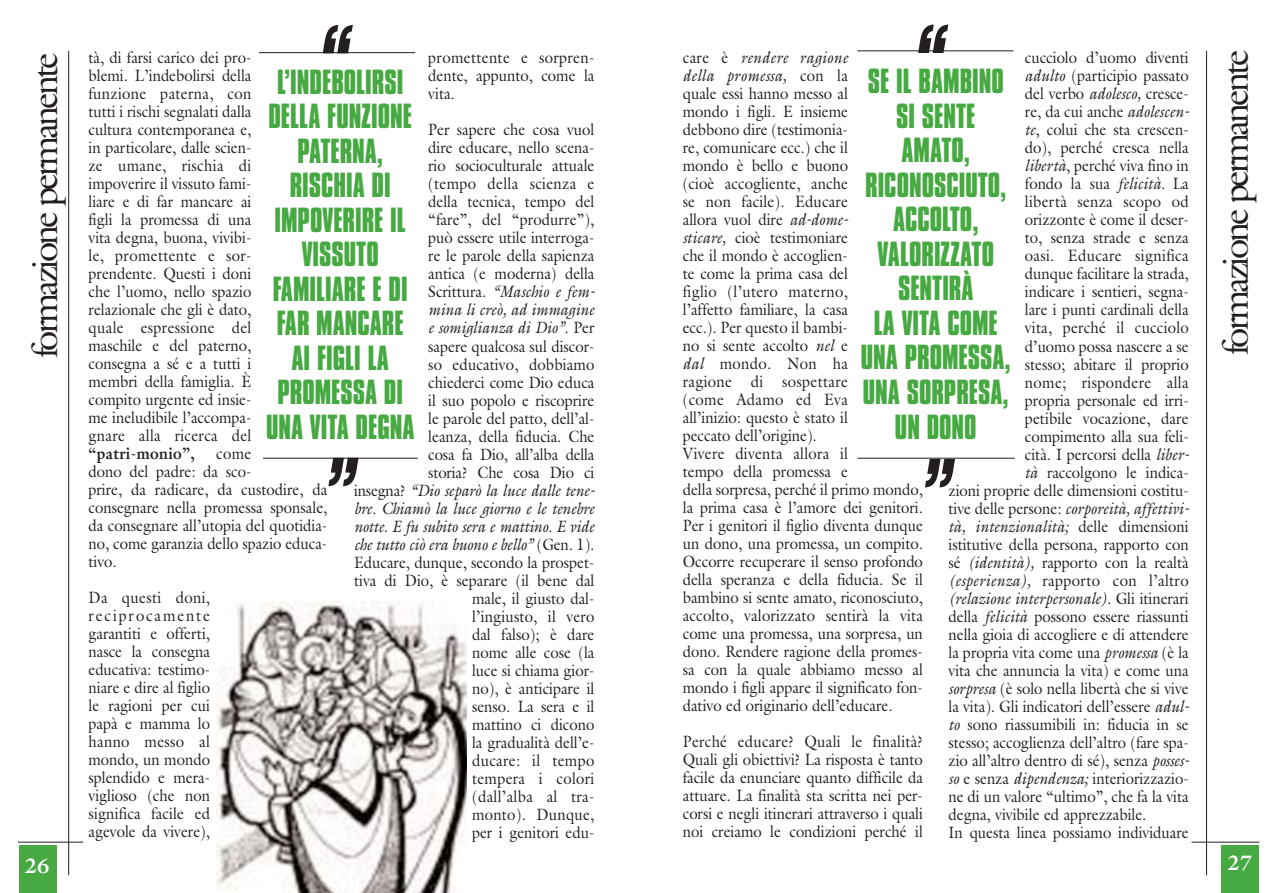
<style>
.page{position:relative;width:1275px;height:893px;background:#fff}
.page>*{position:absolute;margin:0;border:0;box-sizing:border-box;transform-origin:0 0}
.t1{font:italic 900 75px "Helvetica Neue";color:#231f1f;scale:.8 1}
.t2{font:36px "Galliard";letter-spacing:-.085em;color:#231f1f}
.t3{font:700 30px/34.5px "Compacta BT";color:#47a942;text-align:center;scale:.9 1}
.t4{font:700 21px "Galliard";color:#fff}
.t5{font:16.5px/18px "Galliard";color:#231f1f;text-align:justify;scale:.9 1}
.t6{font:italic 16.5px "Galliard";color:#231f1f;scale:.9 1}
.t7{font:16.5px "Galliard";letter-spacing:.02em;color:#231f1f;scale:.9 1}
.t8{font:700 16.5px "Galliard";letter-spacing:.025em;color:#231f1f;scale:.9 1}
.s1{font-style:italic}
.s2{font-style:normal}
</style>
<div class="page">
<div style="left:1221px;top:845px;width:38px;height:47px;background:#47a942"></div>
<hr style="left:1206px;top:51px;width:1px;height:824px;background:#231f1f">
<hr style="left:1192px;top:841px;width:68px;height:1px;background:#231f1f">
<hr style="left:857px;top:50px;width:157px;height:1px;background:#231f1f">
<hr style="left:857px;top:458px;width:158px;height:1px;background:#231f1f">
<hr style="left:68px;top:51px;width:1px;height:824px;background:#231f1f">
<div style="left:19px;top:845px;width:37px;height:47px;background:#47a942"></div>
<hr style="left:263px;top:458px;width:155px;height:1px;background:#231f1f">
<hr style="left:18px;top:841px;width:65px;height:1px;background:#231f1f">
<hr style="left:259px;top:52px;width:156px;height:1px;background:#231f1f">
<img style="left:216px;top:601px;width:250px;height:291px">
<h2 class="t2" style="left:31px;top:358px;width:307px;rotate:-90deg">formazione permanente</h2>
<p class="t4" style="left:25px;top:858px;width:27px">26</p>
<h1 class="t1" style="left:320px;top:25px;width:40px">“</h1>
<p class="t5" style="left:89px;top:50px;width:183px">tà, di farsi carico dei pro&shy;blemi. L’indebolirsi della funzione paterna, con tutti i rischi segnalati dalla cultura contemporanea e, in particolare, dalle scien&shy;ze umane, rischia di impoverire il vissuto fami&shy;liare e di far mancare ai figli la promessa di una vita degna, buona, vivibi&shy;le, promettente e sor&shy;prendente. Questi i doni che l’uomo, nello spazio relazionale che gli è dato, quale espressione del maschile e del paterno, consegna a sé e a tutti i membri della famiglia. È compito urgente ed insie&shy;me ineludibile l’accompa&shy;gnare alla ricerca del</p>
<p class="t8" style="left:89px;top:447px;width:120px">“patri-monio”,</p>
<p class="t5" style="left:428px;top:50px;width:186px">promettente e sorpren&shy;dente, appunto, come la vita.</p>
<p class="t5" style="left:354px;top:122px;width:269px;text-align:right">Per sapere che cosa vuol<br>dire educare, nello scena-<br>rio socioculturale attuale<br>(tempo della scienza e<br>della tecnica, tempo del<br>“fare”, del “produrre”),<br>può essere utile interroga-<br>re le parole della sapienza<br>antica (e moderna) della<br>Scrittura. <span class="s1">“Maschio e fem-<br>mina li creò, ad immagine<br>e somiglianza di Dio”.</span> Per<br>sapere qualcosa sul discor-<br>so educativo, dobbiamo<br>chiederci come Dio educa<br>il suo popolo e riscoprire<br>le parole del patto, dell’al-<br>leanza, della fiducia. Che<br>cosa fa Dio, all’alba della<br>storia? Che cosa Dio ci<br>insegna? <span class="s1">“Dio separò la luce dalle tene&shy;bre. Chiamò la luce giorno e le tenebre notte. E fu subito sera e mattino. E vide che tutto ciò era buono e bello”</span> (Gen. 1).<br>Educare, dunque, secondo la prospet&shy;tiva di Dio, è separare (il bene dal male, il giusto dal-<br>l’ingiusto, il vero<br>dal falso); è dare<br>nome alle cose (la<br>luce si chiama gior-<br>no), è anticipare il<br>senso. La sera e il<br>mattino ci dicono<br>la gradualità dell’e-<br>ducare: il tempo<br>tempera i colori<br>(dall’alba al tra-<br>monto). Dunque,<br>per i genitori edu-</p>
<h3 class="t3" style="left:266px;top:67px;width:166px">L’INDEBOLIRSI<br>DELLA FUNZIONE<br>PATERNA,<br>RISCHIA DI<br>IMPOVERIRE IL<br>VISSUTO<br>FAMILIARE E DI<br>FAR MANCARE<br>AI FIGLI LA<br>PROMESSA DI<br>UNA VITA DEGNA</h3>
<p class="t5" style="left:89px;top:446px;width:267px;text-align:left;text-indent:128px">come<br>dono del padre: da sco-<br>prire, da radicare, da custodire, da consegnare nella promessa sponsale, da consegnare all’utopia del quotidia&shy;no, come garanzia dello spazio educa&shy;tivo.</p>
<p class="t5" style="left:89px;top:590px;width:137px">Da questi doni, reciprocamente garantiti e offerti, nasce la consegna educativa: testimo&shy;niare e dire al figlio le ragioni per cui papà e mamma lo hanno messo al mondo, un mondo splendido e mera&shy;viglioso (che non significa facile ed agevole da vivere),</p>
<h1 class="t1" style="left:361px;top:486px;width:40px;rotate:-180deg">“</h1>
<h1 class="t1" style="left:916px;top:25px;width:40px">“</h1>
<p class="t5" style="left:683px;top:50px;width:268px;text-align:left">care è <span class="s1">rendere ragione<br>della promessa,</span> con la<br>quale essi hanno messo al<br>mondo i figli. E insieme<br>debbono dire (testimonia-<br>re, comunicare ecc.) che il<br>mondo è bello e buono<br>(cioè accogliente, anche<br>se non facile). Educare<br>allora vuol dire <span class="s1">ad-dome-<br>sticare,</span> cioè testimoniare<br>che il mondo è accoglien-<br>te come la prima casa del<br>figlio (l’utero materno,<br>l’affetto familiare, la casa<br>ecc.). Per questo il bambi-<br>no si sente accolto <span class="s1">nel</span> e<br><span class="s1">dal</span> mondo. Non ha<br>ragione di sospettare<br>(come Adamo ed Eva<br>all’inizio: questo è stato il<br>peccato dell’origine).<br>Vivere diventa allora il<br>tempo della promessa e<br>della sorpresa, perché il primo mondo, la prima casa è l’amore dei genitori.<br>Per i genitori il figlio diventa dunque un dono, una promessa, un compito.<br>Occorre recuperare il senso profondo della speranza e della fiducia. Se il bambino si sente amato, riconosciuto, accolto, valorizzato sentirà la vita come una promessa, una sorpresa, un dono. Rendere ragione della promes&shy;sa con la quale abbiamo messo al mondo i figli appare il significato fon&shy;dativo ed originario dell’educare.</p>
<p class="t5" style="left:683px;top:734px;width:268px">Perché educare? Quali le finalità?<br>Quali gli obiettivi? La risposta è tanto facile da enunciare quanto difficile da attuare. La finalità sta scritta nei per&shy;corsi e negli itinerari attraverso i quali noi creiamo le condizioni perché il</p>
<p class="t5" style="left:1025px;top:50px;width:184px">cucciolo d’uomo diventi</p>
<p class="t5" style="left:1025px;top:68px;width:184px"><span class="s1">adulto</span> (participio passato</p>
<p class="t5" style="left:1025px;top:86px;width:184px">del verbo <span class="s1">adolesco,</span> cresce-</p>
<p class="t5" style="left:1025px;top:104px;width:184px">re, da cui anche <span class="s1">adolescen-</span></p>
<p class="t5" style="left:1025px;top:122px;width:184px"><span class="s1">te</span>, colui che sta crescen-</p>
<p class="t5" style="left:1025px;top:140px;width:184px">do), perché cresca nella</p>
<p class="t5" style="left:1025px;top:158px;width:184px"><span class="s1">libertà</span>, perché viva fino in</p>
<p class="t5" style="left:1025px;top:176px;width:184px">fondo la sua <span class="s1">felicità.</span> La</p>
<p class="t7" style="left:1025px;top:195px;width:184px">libertà senza scopo od</p>
<p class="t5" style="left:1025px;top:212px;width:184px">orizzonte è come il deser-</p>
<p class="t5" style="left:1025px;top:230px;width:184px">to, senza strade e senza</p>
<p class="t7" style="left:1025px;top:249px;width:184px">oasi. Educare significa</p>
<p class="t5" style="left:1025px;top:266px;width:184px">dunque facilitare la strada,</p>
<p class="t5" style="left:1025px;top:284px;width:184px">indicare i sentieri, segna-</p>
<p class="t5" style="left:1025px;top:302px;width:184px">lare i punti cardinali della</p>
<p class="t5" style="left:1025px;top:320px;width:184px">vita, perché il cucciolo</p>
<p class="t5" style="left:1025px;top:338px;width:184px">d’uomo possa nascere a se</p>
<p class="t5" style="left:1025px;top:356px;width:184px">stesso; abitare il proprio</p>
<p class="t7" style="left:1025px;top:375px;width:184px">nome; rispondere alla</p>
<p class="t5" style="left:1025px;top:392px;width:184px">propria personale ed irri-</p>
<p class="t5" style="left:1025px;top:410px;width:184px">petibile vocazione, dare</p>
<p class="t5" style="left:1025px;top:428px;width:184px">compimento alla sua feli-</p>
<p class="t5" style="left:1025px;top:446px;width:184px">cità. I percorsi della <span class="s1">liber-</span></p>
<p class="t5" style="left:1025px;top:464px;width:184px"><span class="s1">tà</span> raccolgono le indica-</p>
<p class="t5" style="left:949px;top:482px;width:268px">zioni proprie delle dimensioni costitu-</p>
<p class="t6" style="left:949px;top:501px;width:269px"><span class="s2">tive delle persone:</span> corporeità, affettivi-</p>
<p class="t6" style="left:949px;top:519px;width:268px">tà, intenzionalità; <span class="s2">delle dimensioni</span></p>
<p class="t5" style="left:949px;top:536px;width:268px">istitutive della persona, rapporto con</p>
<p class="t5" style="left:949px;top:554px;width:268px">sé <span class="s1">(identità),</span> rapporto con la realtà</p>
<p class="t7" style="left:949px;top:573px;width:268px"><span class="s1">(esperienza),</span> rapporto con l’altro</p>
<p class="t6" style="left:949px;top:591px;width:268px">(relazione interpersonale). <span class="s2">Gli itinerari</span></p>
<p class="t5" style="left:949px;top:608px;width:268px">della <span class="s1">felicità</span> possono essere riassunti</p>
<p class="t5" style="left:949px;top:626px;width:268px">nella gioia di accogliere e di attendere</p>
<p class="t5" style="left:949px;top:644px;width:268px">la propria vita come una <span class="s1">promessa</span> (è la</p>
<p class="t5" style="left:949px;top:662px;width:268px">vita che annuncia la vita) e come una</p>
<p class="t5" style="left:949px;top:680px;width:268px"><span class="s1">sorpresa</span> (è solo nella libertà che si vive</p>
<p class="t5" style="left:949px;top:698px;width:269px">la vita). Gli indicatori dell’essere <span class="s1">adul-</span></p>
<p class="t5" style="left:949px;top:716px;width:268px"><span class="s1">to</span> sono riassumibili in: fiducia in se</p>
<p class="t5" style="left:949px;top:734px;width:268px">stesso; accoglienza dell’altro (fare spa-</p>
<p class="t5" style="left:949px;top:752px;width:269px">zio all’altro dentro di sé), senza <span class="s1">posses-</span></p>
<p class="t5" style="left:949px;top:770px;width:268px"><span class="s1">so</span> e senza <span class="s1">dipendenza;</span> interiorizzazio-</p>
<p class="t5" style="left:949px;top:788px;width:268px">ne di un valore “ultimo”, che fa la vita</p>
<p class="t5" style="left:949px;top:806px;width:221px">degna, vivibile ed apprezzabile.</p>
<p class="t5" style="left:949px;top:824px;width:268px">In questa linea possiamo individuare</p>
<h3 class="t3" style="left:861px;top:67px;width:168px">SE IL BAMBINO<br>SI SENTE<br>AMATO,<br>RICONOSCIUTO,<br>ACCOLTO,<br>VALORIZZATO<br>SENTIRÀ<br>LA VITA COME<br>UNA PROMESSA,<br>UNA SORPRESA,<br>UN DONO</h3>
<h1 class="t1" style="left:958px;top:487px;width:40px;rotate:-180deg">“</h1>
<h2 class="t2" style="left:1222px;top:355px;width:307px;rotate:-90deg">formazione permanente</h2>
<p class="t4" style="left:1227px;top:855px;width:27px">27</p>
</div>
